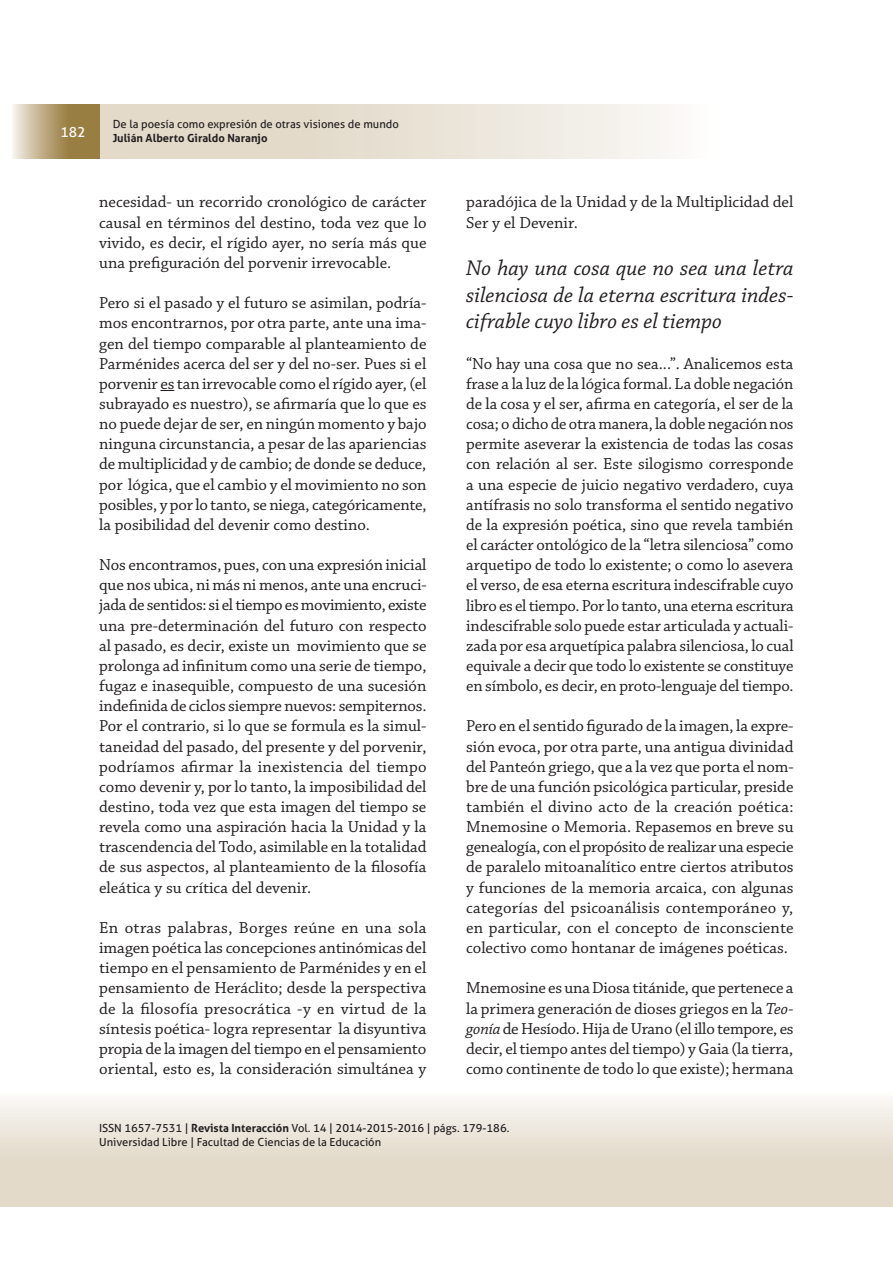
<style>
.page{position:relative;width:893px;height:1263px;background:#fff}
.page>*{position:absolute;margin:0;border:0;box-sizing:border-box;transform-origin:0 0}
.t1{font:italic 22.35px/26.8px "Chaparral Pro";color:#231f20;text-align:justify}
.t2{font:16.8px/20.1px "Chaparral Pro";color:#231f20;text-align:justify}
.t3{font:13.95px "Aller";color:#fff}
.t4{font:11.25px/13.5px "Aller";color:#231f20}
.t5{font:700 11.25px "Aller";color:#231f20}
.s1{font-style:italic}
.s2{font-weight:700}
</style>
<div class="page">
<div style="left:873px;top:1080px;width:20px;height:127px;background:linear-gradient(to bottom,#fcfbfa,#dcd0bc)"></div>
<div style="left:0;top:1080px;width:873px;height:127px;background:linear-gradient(to bottom,#fcfbfa,#dcd0bc)"></div>
<div style="left:99px;top:105px;width:694px;height:53px;background:linear-gradient(to right,#dcd1bd,#fefefd)"></div>
<svg style="left:13px;top:105px;width:86px;height:53px;background:#b5a075"></svg>
<svg style="left:160px;top:390px;width:14px;height:1px"></svg>
<p class="t3" style="left:60px;top:124px;width:27px">182</p>
<p class="t4" style="left:113px;top:118px;width:288px">De la poesía como expresión de otras visiones de mundo</p>
<p class="t5" style="left:113px;top:131px;width:156px">Julián Alberto Giraldo Naranjo</p>
<p class="t2" style="left:99px;top:193px;width:329px">necesidad- un recorrido cronológico de carácter causal en términos del destino, toda vez que lo vivido, es decir, el rígido ayer, no sería más que una prefiguración del porvenir irrevocable.</p>
<p class="t2" style="left:99px;top:294px;width:329px">Pero si el pasado y el futuro se asimilan, podría&shy;mos encontrarnos, por otra parte, ante una ima&shy;gen del tiempo comparable al planteamiento de Parménides acerca del ser y del no-ser. Pues si el porvenir es tan irrevocable como el rígido ayer, (el subrayado es nuestro), se afirmaría que lo que es no puede dejar de ser, en ningún momento y bajo ninguna circunstancia, a pesar de las apariencias de multiplicidad y de cambio; de donde se deduce, por lógica, que el cambio y el movimiento no son posibles, y por lo tanto, se niega, categóricamente, la posibilidad del devenir como destino.</p>
<p class="t2" style="left:99px;top:556px;width:329px">Nos encontramos, pues, con una expresión inicial que nos ubica, ni más ni menos, ante una encruci&shy;jada de sentidos: si el tiempo es movimiento, existe una pre-determinación del futuro con respecto al pasado, es decir, existe un movimiento que se prolonga ad infinitum como una serie de tiempo, fugaz e inasequible, compuesto de una sucesión indefinida de ciclos siempre nuevos: sempiternos.<br>Por el contrario, si lo que se formula es la simul&shy;taneidad del pasado, del presente y del porvenir, podríamos afirmar la inexistencia del tiempo como devenir y, por lo tanto, la imposibilidad del destino, toda vez que esta imagen del tiempo se revela como una aspiración hacia la Unidad y la trascendencia del Todo, asimilable en la totalidad de sus aspectos, al planteamiento de la filosofía eleática y su crítica del devenir.</p>
<p class="t2" style="left:99px;top:919px;width:329px">En otras palabras, Borges reúne en una sola imagen poética las concepciones antinómicas del tiempo en el pensamiento de Parménides y en el pensamiento de Heráclito; desde la perspectiva de la filosofía presocrática -y en virtud de la síntesis poética- logra representar la disyuntiva propia de la imagen del tiempo en el pensamiento oriental, esto es, la consideración simultánea y</p>
<p class="t2" style="left:466px;top:193px;width:329px">paradójica de la Unidad y de la Multiplicidad del<br>Ser y el Devenir.</p>
<h1 class="t1" style="left:466px;top:256px;width:329px">No hay una cosa que no sea una letra silenciosa de la eterna escritura indes&shy;cifrable cuyo libro es el tiempo</h1>
<p class="t2" style="left:466px;top:355px;width:329px">“No hay una cosa que no sea...”. Analicemos esta frase a la luz de la lógica formal. La doble negación de la cosa y el ser, afirma en categoría, el ser de la cosa; o dicho de otra manera, la doble negación nos permite aseverar la existencia de todas las cosas con relación al ser. Este silogismo corresponde a una especie de juicio negativo verdadero, cuya antífrasis no solo transforma el sentido negativo de la expresión poética, sino que revela también el carácter ontológico de la “letra silenciosa” como arquetipo de todo lo existente; o como lo asevera el verso, de esa eterna escritura indescifrable cuyo libro es el tiempo. Por lo tanto, una eterna escritura indescifrable solo puede estar articulada y actuali&shy;zada por esa arquetípica palabra silenciosa, lo cual equivale a decir que todo lo existente se constituye en símbolo, es decir, en proto-lenguaje del tiempo.</p>
<p class="t2" style="left:466px;top:717px;width:329px">Pero en el sentido figurado de la imagen, la expre&shy;sión evoca, por otra parte, una antigua divinidad del Panteón griego, que a la vez que porta el nom&shy;bre de una función psicológica particular, preside también el divino acto de la creación poética:<br>Mnemosine o Memoria. Repasemos en breve su genealogía, con el propósito de realizar una especie de paralelo mitoanalítico entre ciertos atributos y funciones de la memoria arcaica, con algunas categorías del psicoanálisis contemporáneo y, en particular, con el concepto de inconsciente colectivo como hontanar de imágenes poéticas.</p>
<p class="t2" style="left:466px;top:979px;width:329px">Mnemosine es una Diosa titánide, que pertenece a la primera generación de dioses griegos en la <span class="s1">Teo&shy;gonía</span> de Hesíodo. Hija de Urano (el illo tempore, es decir, el tiempo antes del tiempo) y Gaia (la tierra, como continente de todo lo que existe); hermana</p>
<p class="t4" style="left:99px;top:1122px;width:412px">ISSN 1657-7531 | <span class="s2">Revista Interacción</span> Vol. 14 | 2014-2015-2016 | págs. 179-186.<br>Universidad Libre | Facultad de Ciencias de la Educación</p>
</div>
